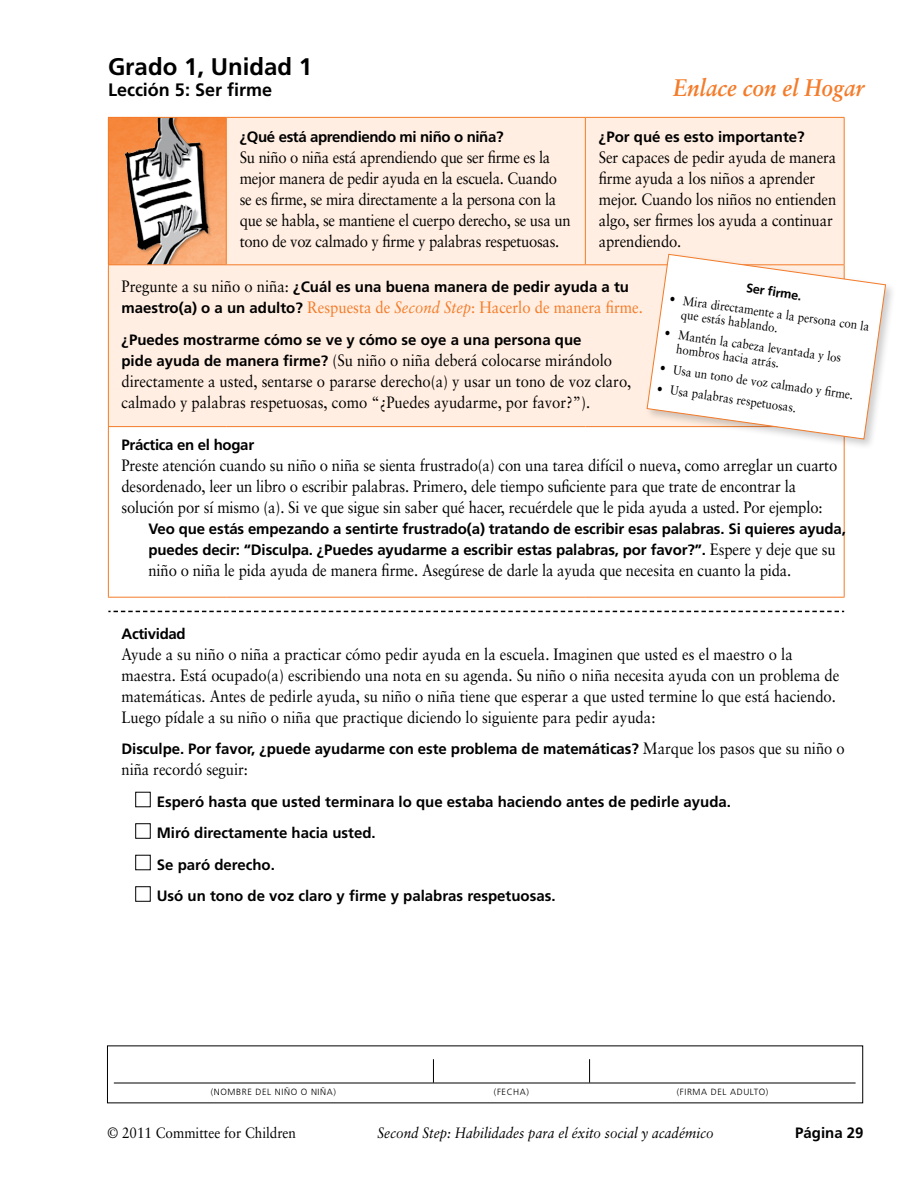
<style>
.page{position:relative;width:918px;height:1188px;background:#fff}
.page>*{position:absolute;margin:0;border:0;box-sizing:border-box;transform-origin:0 0}
.t1{font:italic 700 24px "Sabon";color:#f47b29;scale:.9 1}
.t2{font:700 24px "Frutiger";color:#000}
.t3{font:700 18px "Frutiger";color:#000}
.t4{font:16.5px/21px "Sabon";letter-spacing:-.01em;color:#000;scale:.9 1}
.t5{font:16.5px "Sabon";color:#f47b29;scale:.9 1}
.t6{font:700 15px/31.5px "Frutiger";letter-spacing:-.005em;color:#000}
.t7{font:italic 15px "Sabon LT Std";color:#000;scale:.9 1}
.t8{font:italic 15px "Sabon";color:#000;scale:.9 1}
.t9{font:700 15px "Frutiger";letter-spacing:-.025em;color:#000}
.t10{font:15px "Sabon LT Std";color:#000;scale:.9 1}
.t11{font:15px "Sabon";color:#000;scale:.9 1}
.t12{font:700 15px "Frutiger LT Std";color:#000}
.t13{font:12.75px/14.1px "Sabon";color:#000;scale:.9 1}
.t14{font:700 12.75px "Frutiger";color:#000}
.t15{font:300 9px "Frutiger";letter-spacing:.065em;color:#000}
.s1{font-family:"Sabon";font-weight:400;font-size:16.5px}
.s2{font-family:"Frutiger";font-weight:700;font-size:15px;color:#000}
.s3{font-style:italic}
.s4{font-family:"Frutiger";font-weight:700;font-size:15px}
</style>
<div class="page">
<svg style="left:109px;top:118px;width:735px;height:308px;background:#f9e5d6"></svg>
<hr style="left:844px;top:427px;width:1px;height:170px;background:#f47b29">
<svg style="left:108px;top:611px;width:736px;height:1px"></svg>
<hr style="left:108px;top:118px;width:1px;height:146px;background:#f47b29">
<hr style="left:108px;top:117px;width:118px;height:1px;background:#f47b29">
<hr style="left:226px;top:118px;width:1px;height:146px;background:#f47b29">
<hr style="left:226px;top:117px;width:359px;height:1px;background:#f47b29">
<hr style="left:585px;top:118px;width:1px;height:146px;background:#f47b29">
<hr style="left:585px;top:117px;width:260px;height:1px;background:#f47b29">
<hr style="left:844px;top:118px;width:1px;height:146px;background:#f47b29">
<hr style="left:108px;top:265px;width:1px;height:161px;background:#f47b29">
<hr style="left:108px;top:264px;width:118px;height:1px;background:#f47b29">
<hr style="left:226px;top:264px;width:359px;height:1px;background:#f47b29">
<hr style="left:585px;top:264px;width:260px;height:1px;background:#f47b29">
<hr style="left:108px;top:427px;width:1px;height:170px;background:#f47b29">
<hr style="left:108px;top:426px;width:118px;height:1px;background:#f47b29">
<hr style="left:226px;top:426px;width:359px;height:1px;background:#f47b29">
<hr style="left:585px;top:426px;width:260px;height:1px;background:#f47b29">
<hr style="left:108px;top:597px;width:118px;height:1px;background:#f47b29">
<hr style="left:226px;top:597px;width:359px;height:1px;background:#f47b29">
<hr style="left:585px;top:597px;width:260px;height:1px;background:#f47b29">
<hr style="left:114px;top:1083px;width:742px;height:1px;background:#000">
<svg style="left:433px;top:1059px;width:1px;height:24px"></svg>
<svg style="left:589px;top:1059px;width:1px;height:24px"></svg>
<div style="left:135px;top:792px;width:16px;height:15px;border:1px solid #000"></div>
<div style="left:135px;top:823px;width:16px;height:16px;border:1px solid #000"></div>
<div style="left:135px;top:855px;width:16px;height:15px;border:1px solid #000"></div>
<div style="left:135px;top:886px;width:16px;height:16px;border:1px solid #000"></div>
<div style="left:645px;top:252px;width:252px;height:199px;background:#000;opacity:.2"></div>
<svg style="left:646px;top:254px;width:240px;height:186px"></svg>
<h1 class="t2" style="left:108px;top:53px;width:206px">Grado 1, Unidad 1</h1>
<p class="t3" style="left:108px;top:79px;width:166px">Lección 5: Ser firme</p>
<h1 class="t1" style="left:673px;top:73px;width:213px">Enlace con el Hogar</h1>
<p class="t9" style="left:240px;top:128px;width:265px">¿Qué está aprendiendo mi niño o niña?</p>
<p class="t4" style="left:240px;top:147px;width:369px">Su niño o niña está aprendiendo que ser firme es la mejor manera de pedir ayuda en la escuela. Cuando se es firme, se mira directamente a la persona con la que se habla, se mantiene el cuerpo derecho, se usa un tono de voz calmado y firme y palabras respetuosas.</p>
<p class="t6" style="left:121px;top:271px;width:509px"><span class="s1">Pregunte a su niño o niña:</span> ¿Cuál es una buena manera de pedir ayuda a tu</p>
<p class="t5" style="left:122px;top:298px;width:581px"><span class="s2">maestro(a) o a un adulto?</span> Respuesta de <span class="s3">Second Step</span>: Hacerlo de manera firme.</p>
<p class="t6" style="left:122px;top:324px;width:462px">¿Puedes mostrarme cómo se ve y cómo se oye a una persona que</p>
<p class="t4" style="left:121px;top:349px;width:568px"><span class="s4">pide ayuda de manera firme?</span> (Su niño o niña deberá colocarse mirándolo directamente a usted, sentarse o pararse derecho(a) y usar un tono de voz claro, calmado y palabras respetuosas, como “¿Puedes ayudarme, por favor?”).</p>
<p class="t6" style="left:122px;top:429px;width:134px">Práctica en el hogar</p>
<p class="t4" style="left:122px;top:454px;width:797px">Preste atención cuando su niño o niña se sienta frustrado(a) con una tarea difícil o nueva, como arreglar un cuarto desordenado, leer un libro o escribir palabras. Primero, dele tiempo suficiente para que trate de encontrar la solución por sí mismo (a). Si ve que sigue sin saber qué hacer, recuérdele que le pida ayuda a usted. Por ejemplo:</p>
<p class="t6" style="left:148px;top:518px;width:699px;line-height:21px">Veo que estás empezando a sentirte frustrado(a) tratando de escribir esas palabras. Si quieres ayuda, puedes decir: “Disculpa. ¿Puedes ayudarme a escribir estas palabras, por favor?”. <span class="s1">Espere y deje que su</span></p>
<p class="t4" style="left:148px;top:559px;width:716px">niño o niña le pida ayuda de manera firme. Asegúrese de darle la ayuda que necesita en cuanto la pida.</p>
<p class="t6" style="left:599px;top:121px;width:207px">¿Por qué es esto importante?</p>
<p class="t4" style="left:599px;top:147px;width:265px">Ser capaces de pedir ayuda de manera firme ayuda a los niños a aprender mejor. Cuando los niños no entienden algo, ser firmes los ayuda a continuar aprendiendo.</p>
<p class="t14" style="left:747px;top:281px;width:57px;rotate:8deg">Ser fi rme.</p>
<p class="t13" style="left:684px;top:293px;width:210px;text-indent:-13px;rotate:8deg">• Mira directamente a la persona con la que estás hablando.</p>
<p class="t13" style="left:679px;top:328px;width:184px;text-indent:-13px;rotate:8deg">• Mantén la cabeza levantada y los hombros hacia atrás.</p>
<p class="t13" style="left:661px;top:360px;width:218px;rotate:8deg">• Usa un tono de voz calmado y fi rme.</p>
<p class="t13" style="left:658px;top:381px;width:157px;rotate:8deg">• Usa palabras respetuosas.</p>
<p class="t6" style="left:122px;top:618px;width:66px">Actividad</p>
<p class="t4" style="left:122px;top:643px;width:799px">Ayude a su niño o niña a practicar cómo pedir ayuda en la escuela. Imaginen que usted es el maestro o la maestra. Está ocupado(a) escribiendo una nota en su agenda. Su niño o niña necesita ayuda con un problema de matemáticas. Antes de pedirle ayuda, su niño o niña tiene que esperar a que usted termine lo que está haciendo.<br>Luego pídale a su niño o niña que practique diciendo lo siguiente para pedir ayuda:</p>
<p class="t6" style="left:122px;top:733px;width:725px">Disculpe. Por favor, ¿puede ayudarme con este problema de matemáticas? <span class="s1">Marque los pasos que su niño o</span></p>
<p class="t4" style="left:122px;top:759px;width:142px">niña recordó seguir:</p>
<p class="t6" style="left:157px;top:786px;width:576px">Esperó hasta que usted terminara lo que estaba haciendo antes de pedirle ayuda.<br>Miró directamente hacia usted.<br>Se paró derecho.<br>Usó un tono de voz claro y firme y palabras respetuosas.</p>
<p class="t15" style="left:211px;top:1086px;width:126px">(NOMBRE DEL NIÑO O NIÑA)</p>
<p class="t15" style="left:494px;top:1086px;width:37px">(FECHA)</p>
<p class="t15" style="left:677px;top:1086px;width:93px">(FIRMA DEL ADULTO)</p>
<p class="t11" style="left:108px;top:1124px;width:211px">© 2011 Committee for Children</p>
<p class="t8" style="left:378px;top:1124px;width:375px">Second Step: Habilidades para el éxito social y académico</p>
<p class="t6" style="left:795px;top:1117px;width:70px">Página 29</p>
<p class="t10" style="left:108px;top:1126px;width:210px">© 2011 Committee for Children</p>
<p class="t7" style="left:378px;top:1126px;width:373px">Second Step: Habilidades para el éxito social y académico</p>
<p class="t12" style="left:795px;top:1126px;width:70px">Página 29</p>
</div>
